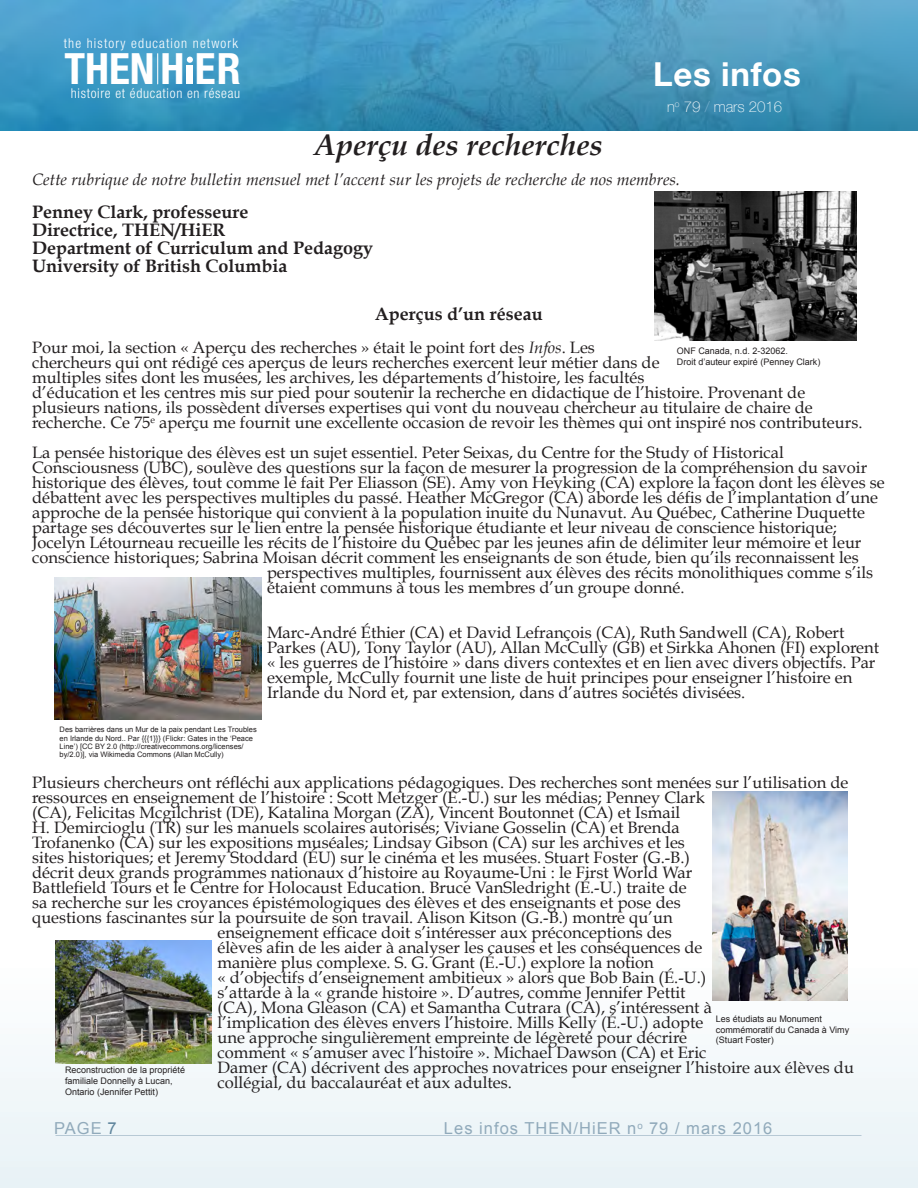
<style>
.page{position:relative;width:918px;height:1188px;background:#fff}
.page>*{position:absolute;margin:0;border:0;box-sizing:border-box;transform-origin:0 0}
.t1{font:700 condensed 43.2px "Helvetica Neue";color:#fff}
.t2{font:700 33px "Helvetica Neue";letter-spacing:.02em;color:#fff}
.t3{font:italic 700 30px "Book Antiqua";color:#231f20}
.t4{font:700 18px/18px "Book Antiqua";color:#231f20}
.t5{font:16.5px/15px "Book Antiqua";color:#231f20}
.t6{font:italic 16.5px "Book Antiqua";color:#231f20}
.t7{font:16.5px "Arial";letter-spacing:.06em;color:#91aabb}
.t8{font:100 15px "Helvetica Neue";color:#fff}
.t9{font:300 condensed 13.65px "Helvetica Neue";letter-spacing:.05em;color:#fff}
.t10{font:300 condensed 13.65px "Helvetica Neue";letter-spacing:.07em;color:#fff}
.t11{font:9px/10.8px "Arial";color:#231f20}
.t12{font:7.5px/8.2px "Arial";color:#231f20}
.s1{color:#7fb3d1}
.s2{font-style:italic}
.s3{color:#5e849c}
</style>
<div class="page">
<div style="left:0;top:963px;width:918px;height:225px;background:#f2f7f9"></div>
<hr style="left:56px;top:1135px;width:805px;height:1px;background:#003b62">
<img style="left:0;top:0;width:918px;height:130px">
<hr style="left:157px;top:53px;width:1px;height:31px;background:#fff">
<div style="left:187px;top:66px;width:6px;height:18px;background:#fff"></div>
<svg style="left:187px;top:57px;width:6px;height:6px"></svg>
<img style="left:655px;top:192px;width:201px;height:148px">
<img style="left:54px;top:577px;width:207px;height:142px">
<img style="left:713px;top:791px;width:134px;height:210px">
<img style="left:56px;top:940px;width:156px;height:124px">
<p class="t10" style="left:64px;top:35px;width:176px">the history education network</p>
<p class="t9" style="left:71px;top:85px;width:171px">histoire et éducation en réseau</p>
<h1 class="t1" style="left:64px;top:43px;width:178px">THENH ER</h1>
<h2 class="t2" style="left:653px;top:54px;width:149px">Les infos</h2>
<p class="t8" style="left:667px;top:98px;width:117px">n<sup>o</sup> 79 <span class="s1">/</span> mars 2016</p>
<h3 class="t3" style="left:315px;top:128px;width:290px">Aperçu des recherches</h3>
<p class="t6" style="left:32px;top:170px;width:649px">Cette rubrique de notre bulletin mensuel met l’accent sur les projets de recherche de nos membres.</p>
<p class="t4" style="left:32px;top:204px;width:342px">Penney Clark, professeure<br>Directrice, THEN/HiER<br>Department of Curriculum and Pedagogy<br>University of British Columbia</p>
<p class="t4" style="left:375px;top:306px;width:169px">Aperçus d’un réseau</p>
<p class="t5" style="left:32px;top:341px;width:832px">Pour moi, la section « Aperçu des recherches » était le point fort des <span class="s2">Infos</span>. Les<br>chercheurs qui ont rédigé ces aperçus de leurs recherches exercent leur métier dans de<br>multiples sites dont les musées, les archives, les départements d’histoire, les facultés<br>d’éducation et les centres mis sur pied pour soutenir la recherche en didactique de l’histoire. Provenant de plusieurs nations, ils possèdent diverses expertises qui vont du nouveau chercheur au titulaire de chaire de recherche. Ce 75<sup>e</sup> aperçu me fournit une excellente occasion de revoir les thèmes qui ont inspiré nos contributeurs.</p>
<p class="t5" style="left:32px;top:446px;width:753px">La pensée historique des élèves est un sujet essentiel. Peter Seixas, du Centre for the Study of Historical</p>
<p class="t5" style="left:32px;top:461px;width:837px">Consciousness (UBC), soulève des questions sur la façon de mesurer la progression de la compréhension du savoir</p>
<p class="t5" style="left:32px;top:476px;width:854px">historique des élèves, tout comme le fait Per Eliasson (SE). Amy von Heyking (CA) explore la façon dont les élèves se</p>
<p class="t5" style="left:32px;top:491px;width:847px">débattent avec les perspectives multiples du passé. Heather McGregor (CA) aborde les défis de l’implantation d’une</p>
<p class="t5" style="left:32px;top:506px;width:834px">approche de la pensée historique qui convient à la population inuite du Nunavut. Au Québec, Catherine Duquette</p>
<p class="t5" style="left:32px;top:521px;width:806px">partage ses découvertes sur le lien entre la pensée historique étudiante et leur niveau de conscience historique;</p>
<p class="t5" style="left:32px;top:536px;width:831px">Jocelyn Létourneau recueille les récits de l’histoire du Québec par les jeunes afin de délimiter leur mémoire et leur</p>
<p class="t5" style="left:32px;top:551px;width:828px">conscience historiques; Sabrina Moisan décrit comment les enseignants de son étude, bien qu’ils reconnaissent les</p>
<p class="t5" style="left:267px;top:566px;width:608px">perspectives multiples, fournissent aux élèves des récits monolithiques comme s’ils</p>
<p class="t5" style="left:267px;top:581px;width:419px">étaient communs à tous les membres d’un groupe donné.</p>
<p class="t5" style="left:267px;top:626px;width:614px">Marc-André Éthier (CA) et David Lefrançois (CA), Ruth Sandwell (CA), Robert Parkes (AU), Tony Taylor (AU), Allan McCully (GB) et Sirkka Ahonen (FI) explorent « les guerres de l’histoire » dans divers contextes et en lien avec divers objectifs. Par exemple, McCully fournit une liste de huit principes pour enseigner l’histoire en Irlande du Nord et, par extension, dans d’autres sociétés divisées.</p>
<p class="t11" style="left:677px;top:346px;width:145px">ONF Canada, n.d. 2-32062.<br>Droit d’auteur expiré (Penney Clark)</p>
<p class="t12" style="left:60px;top:726px;width:199px">Des barrières dans un Mur de la paix pendant Les Troubles en Irlande du Nord.. Par {{{1}}} (Flickr: Gates in the ‘Peace Line’) [CC BY 2.0 (http://creativecommons.org/licenses/ by/2.0)], via Wikimedia Commons (Allan McCully)</p>
<p class="t5" style="left:32px;top:776px;width:818px">Plusieurs chercheurs ont réfléchi aux applications pédagogiques. Des recherches sont menées sur l’utilisation de</p>
<p class="t5" style="left:32px;top:791px;width:674px">ressources en enseignement de l’histoire : Scott Metzger (É.-U.) sur les médias; Penney Clark</p>
<p class="t5" style="left:32px;top:806px;width:650px">(CA), Felicitas Mcgilchrist (DE), Katalina Morgan (ZA), Vincent Boutonnet (CA) et Ismail</p>
<p class="t5" style="left:32px;top:821px;width:649px">H. Demircioglu (TR) sur les manuels scolaires autorisés; Viviane Gosselin (CA) et Brenda</p>
<p class="t5" style="left:32px;top:836px;width:654px">Trofanenko (CA) sur les expositions muséales; Lindsay Gibson (CA) sur les archives et les</p>
<p class="t5" style="left:32px;top:851px;width:659px">sites historiques; et Jeremy Stoddard (ÉU) sur le cinéma et les musées. Stuart Foster (G.-B.)</p>
<p class="t5" style="left:32px;top:866px;width:662px">décrit deux grands programmes nationaux d’histoire au Royaume-Uni : le First World War</p>
<p class="t5" style="left:32px;top:881px;width:656px">Battlefield Tours et le Centre for Holocaust Education. Bruce VanSledright (É.-U.) traite de</p>
<p class="t5" style="left:32px;top:896px;width:650px">sa recherche sur les croyances épistémologiques des élèves et des enseignants et pose des</p>
<p class="t5" style="left:32px;top:911px;width:642px">questions fascinantes sur la poursuite de son travail. Alison Kitson (G.-B.) montre qu’un</p>
<p class="t5" style="left:218px;top:926px;width:456px">enseignement efficace doit s’intéresser aux préconceptions des</p>
<p class="t5" style="left:218px;top:941px;width:487px">élèves afin de les aider à analyser les causes et les conséquences de</p>
<p class="t5" style="left:218px;top:956px;width:438px">manière plus complexe. S. G. Grant (É.-U.) explore la notion</p>
<p class="t5" style="left:218px;top:971px;width:490px">« d’objectifs d’enseignement ambitieux » alors que Bob Bain (É.-U.)</p>
<p class="t5" style="left:218px;top:986px;width:470px">s’attarde à la « grande histoire ». D’autres, comme Jennifer Pettit</p>
<p class="t5" style="left:218px;top:1001px;width:496px">(CA), Mona Gleason (CA) et Samantha Cutrara (CA), s’intéressent à</p>
<p class="t5" style="left:218px;top:1016px;width:487px">l’implication des élèves envers l’histoire. Mills Kelly (É.-U.) adopte</p>
<p class="t5" style="left:218px;top:1031px;width:471px">une approche singulièrement empreinte de légèreté pour décrire</p>
<p class="t5" style="left:218px;top:1046px;width:491px">comment « s’amuser avec l’histoire ». Michael Dawson (CA) et Eric</p>
<p class="t5" style="left:218px;top:1061px;width:638px">Damer (CA) décrivent des approches novatrices pour enseigner l’histoire aux élèves du</p>
<p class="t5" style="left:217px;top:1076px;width:296px">collégial, du baccalauréat et aux adultes.</p>
<p class="t11" style="left:716px;top:1013px;width:135px">Les étudiats au Monument commémoratif du Canada à Vimy (Stuart Foster)</p>
<p class="t11" style="left:65px;top:1065px;width:122px">Reconstruction de la propriété familiale Donnelly à Lucan,<br>Ontario (Jennifer Pettit)</p>
<p class="t7" style="left:54px;top:1119px;width:64px">PAGE <span class="s3">7</span></p>
<p class="t7" style="left:444px;top:1119px;width:330px">Les infos THEN/HiER n<sup>o</sup> 79 / mars 2016</p>
</div>
